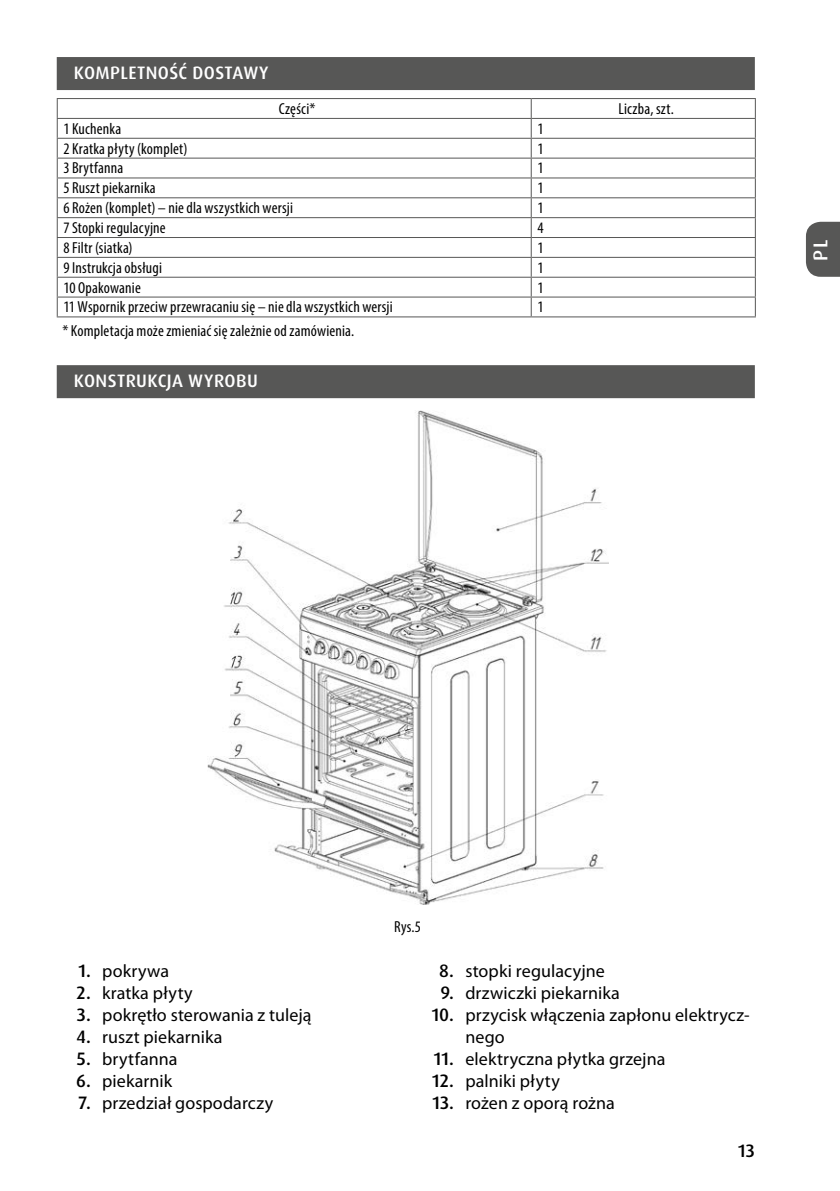
<style>
.page{position:relative;width:840px;height:1191px;background:#fff}
.page>*{position:absolute;margin:0;border:0;box-sizing:border-box;transform-origin:0 0}
.t1{font:500 20px "Dax Pro";color:#fff}
.t2{font:18px/22px "Myriad Pro";letter-spacing:.005em;color:#000}
.t3{font:500 18px "Dax Pro";letter-spacing:.02em;color:#fff}
.t4{font:500 18px "Dax Pro";color:#000}
.t5{font:condensed 16px "Myriad Pro";letter-spacing:.01em;color:#000}
.s1{font-family:"Dax Pro";font-weight:500}
</style>
<div class="page">
<div style="left:806px;top:222px;width:33px;height:55px;background:#575756"></div>
<div style="left:57px;top:57px;width:697px;height:33px;background:#575756"></div>
<div style="left:57px;top:365px;width:697px;height:33px;background:#575756"></div>
<hr style="left:57px;top:98px;width:474px;height:1px;background:#575756">
<hr style="left:531px;top:98px;width:224px;height:1px;background:#575756">
<hr style="left:57px;top:118px;width:474px;height:1px;background:#575756">
<hr style="left:531px;top:118px;width:224px;height:1px;background:#575756">
<hr style="left:57px;top:138px;width:474px;height:1px;background:#575756">
<hr style="left:531px;top:138px;width:224px;height:1px;background:#575756">
<hr style="left:57px;top:158px;width:474px;height:1px;background:#575756">
<hr style="left:531px;top:158px;width:224px;height:1px;background:#575756">
<hr style="left:57px;top:177px;width:474px;height:1px;background:#575756">
<hr style="left:531px;top:177px;width:224px;height:1px;background:#575756">
<hr style="left:57px;top:197px;width:474px;height:1px;background:#575756">
<hr style="left:531px;top:197px;width:224px;height:1px;background:#575756">
<hr style="left:57px;top:217px;width:474px;height:1px;background:#575756">
<hr style="left:531px;top:217px;width:224px;height:1px;background:#575756">
<hr style="left:57px;top:237px;width:474px;height:1px;background:#575756">
<hr style="left:531px;top:237px;width:224px;height:1px;background:#575756">
<hr style="left:57px;top:257px;width:474px;height:1px;background:#575756">
<hr style="left:531px;top:257px;width:224px;height:1px;background:#575756">
<hr style="left:57px;top:277px;width:474px;height:1px;background:#575756">
<hr style="left:531px;top:277px;width:224px;height:1px;background:#575756">
<hr style="left:57px;top:296px;width:474px;height:1px;background:#575756">
<svg style="left:57px;top:99px;width:1px;height:217px"></svg>
<hr style="left:531px;top:296px;width:224px;height:1px;background:#575756">
<svg style="left:530px;top:99px;width:1px;height:217px"></svg>
<svg style="left:754px;top:99px;width:1px;height:217px"></svg>
<hr style="left:57px;top:316px;width:474px;height:1px;background:#575756">
<hr style="left:531px;top:316px;width:224px;height:1px;background:#575756">
<img style="left:207px;top:410px;width:400px;height:494px">
<p class="t3" style="left:74px;top:61px;width:196px">KOMPLETNOŚĆ DOSTAWY</p>
<p class="t5" style="left:278px;top:99px;width:38px">Części*</p>
<p class="t5" style="left:618px;top:99px;width:57px">Liczba, szt.</p>
<p class="t5" style="left:63px;top:119px;width:59px">1 Kuchenka</p>
<p class="t5" style="left:537px;top:119px;width:8px">1</p>
<p class="t5" style="left:63px;top:139px;width:125px">2 Kratka płyty (komplet)</p>
<p class="t5" style="left:537px;top:139px;width:8px">1</p>
<p class="t5" style="left:63px;top:158px;width:61px">3 Brytfanna</p>
<p class="t5" style="left:537px;top:158px;width:8px">1</p>
<p class="t5" style="left:63px;top:178px;width:94px">5 Ruszt piekarnika</p>
<p class="t5" style="left:537px;top:178px;width:8px">1</p>
<p class="t5" style="left:63px;top:198px;width:231px">6 Rożen (komplet) – nie dla wszystkich wersji</p>
<p class="t5" style="left:537px;top:198px;width:8px">1</p>
<p class="t5" style="left:63px;top:218px;width:104px">7 Stopki regulacyjne</p>
<p class="t5" style="left:537px;top:218px;width:8px">4</p>
<p class="t5" style="left:63px;top:238px;width:71px">8 Filtr (siatka)</p>
<p class="t5" style="left:537px;top:238px;width:8px">1</p>
<p class="t5" style="left:63px;top:258px;width:100px">9 Instrukcja obsługi</p>
<p class="t5" style="left:537px;top:258px;width:8px">1</p>
<p class="t5" style="left:63px;top:277px;width:79px">10 Opakowanie</p>
<p class="t5" style="left:537px;top:277px;width:8px">1</p>
<p class="t5" style="left:63px;top:297px;width:330px">11 Wspornik przeciw przewracaniu się – nie dla wszystkich wersji</p>
<p class="t5" style="left:537px;top:297px;width:8px">1</p>
<p class="t5" style="left:62px;top:321px;width:293px">* Kompletacja może zmieniać się zależnie odzamówienia.</p>
<p class="t3" style="left:74px;top:369px;width:185px">KONSTRUKCJA WYROBU</p>
<p class="t1" style="left:807px;top:261px;width:23px;rotate:-90deg">PL</p>
<p class="t2" style="left:78px;top:960px;width:92px"><span class="s1">1.</span> pokrywa</p>
<p class="t2" style="left:76px;top:982px;width:118px"><span class="s1">2.</span> kratka płyty</p>
<p class="t2" style="left:77px;top:1004px;width:236px"><span class="s1">3.</span> pokrętło sterowania z tuleją</p>
<p class="t2" style="left:76px;top:1026px;width:147px"><span class="s1">4.</span> ruszt piekarnika</p>
<p class="t2" style="left:77px;top:1048px;width:102px"><span class="s1">5.</span> brytfanna</p>
<p class="t2" style="left:76px;top:1070px;width:98px"><span class="s1">6.</span> piekarnik</p>
<p class="t2" style="left:78px;top:1092px;width:196px"><span class="s1">7.</span> przedział gospodarczy</p>
<p class="t5" style="left:394px;top:917px;width:28px">Rys.5</p>
<p class="t2" style="left:439px;top:960px;width:167px"><span class="s1">8.</span> stopki regulacyjne</p>
<p class="t2" style="left:440px;top:982px;width:181px"><span class="s1">9.</span> drzwiczki piekarnika</p>
<p class="t2" style="left:465px;top:1004px;width:285px;text-indent:-34px"><span class="s1">10.</span> przycisk włączenia zapłonu elektrycz&shy;nego</p>
<p class="t2" style="left:433px;top:1048px;width:233px"><span class="s1">11.</span> elektryczna płytka grzejna</p>
<p class="t2" style="left:432px;top:1070px;width:129px"><span class="s1">12.</span> palniki płyty</p>
<p class="t2" style="left:432px;top:1092px;width:183px"><span class="s1">13.</span> rożen z oporą rożna</p>
<p class="t4" style="left:737px;top:1139px;width:18px">13</p>
</div>
